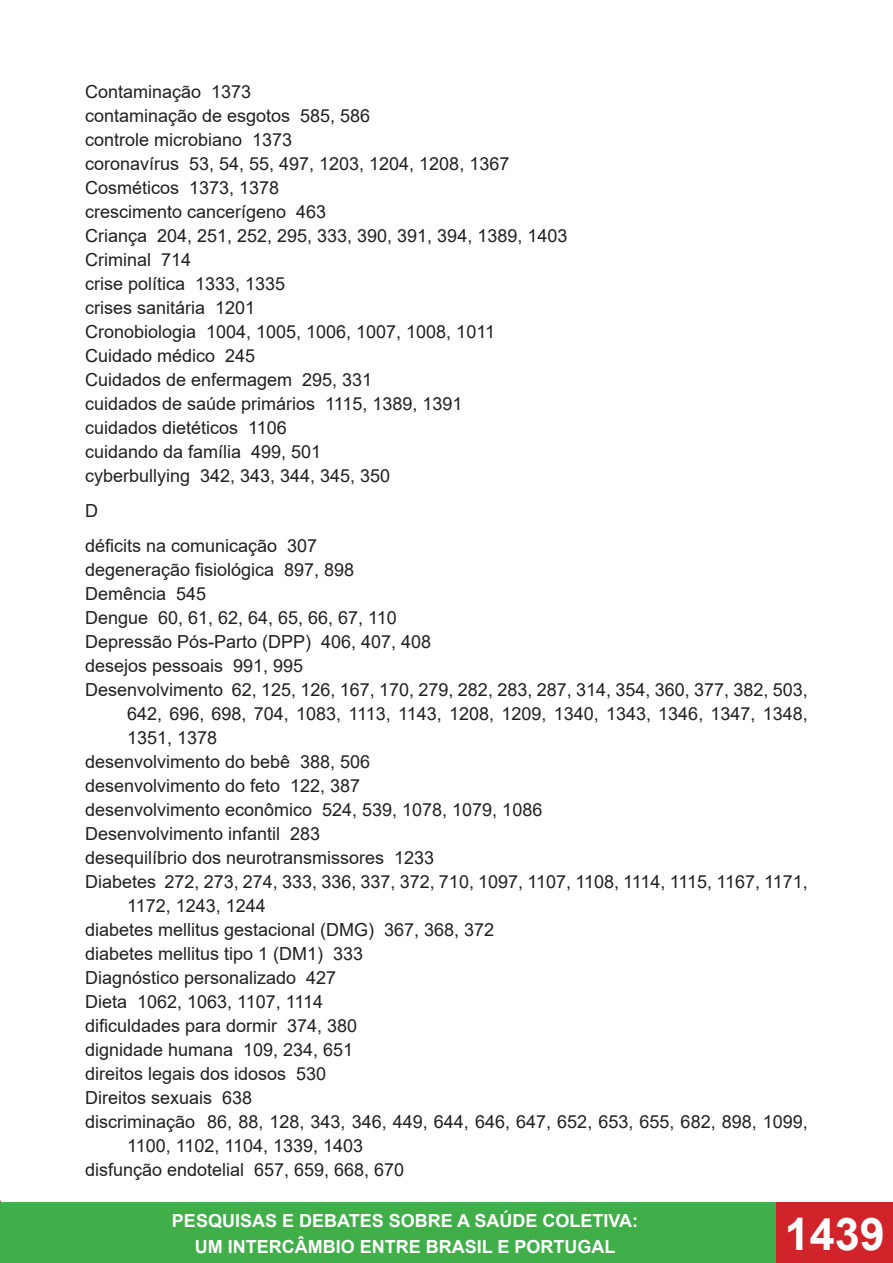
<style>
.page{position:relative;width:893px;height:1263px;background:#fff}
.page>*{position:absolute;margin:0;border:0;box-sizing:border-box;transform-origin:0 0}
.t1{font:700 45px "Arial";color:#fff}
.t2{font:18px/24px "Arial";color:#231f20}
.t3{font:700 18px/26.5px "Arial";color:#fff;text-align:center}
</style>
<div class="page">
<div style="left:0;top:1202px;width:776px;height:61px;background:#40ae49"></div>
<div style="left:776px;top:1202px;width:117px;height:61px;background:#d1232a"></div>
<p class="t2" style="left:85px;top:80px;width:168px">Contaminação 1373</p>
<p class="t2" style="left:85px;top:104px;width:287px">contaminação de esgotos 585, 586</p>
<p class="t2" style="left:85px;top:128px;width:209px">controle microbiano 1373</p>
<p class="t2" style="left:85px;top:152px;width:426px">coronavírus 53, 54, 55, 497, 1203, 1204, 1208, 1367</p>
<p class="t2" style="left:85px;top:176px;width:196px">Cosméticos 1373, 1378</p>
<p class="t2" style="left:85px;top:200px;width:243px">crescimento cancerígeno 463</p>
<p class="t2" style="left:85px;top:224px;width:484px">Criança 204, 251, 252, 295, 333, 390, 391, 394, 1389, 1403</p>
<p class="t2" style="left:85px;top:248px;width:108px">Criminal 714</p>
<p class="t2" style="left:85px;top:272px;width:202px">crise política 1333, 1335</p>
<p class="t2" style="left:85px;top:296px;width:172px">crises sanitária 1201</p>
<p class="t2" style="left:85px;top:320px;width:412px">Cronobiologia 1004, 1005, 1006, 1007, 1008, 1011</p>
<p class="t2" style="left:85px;top:344px;width:172px">Cuidado médico 245</p>
<p class="t2" style="left:85px;top:368px;width:289px">Cuidados de enfermagem 295, 331</p>
<p class="t2" style="left:85px;top:392px;width:379px">cuidados de saúde primários 1115, 1389, 1391</p>
<p class="t2" style="left:85px;top:416px;width:203px">cuidados dietéticos 1106</p>
<p class="t2" style="left:85px;top:440px;width:238px">cuidando da família 499, 501</p>
<p class="t2" style="left:85px;top:464px;width:307px">cyberbullying 342, 343, 344, 345, 350</p>
<p class="t2" style="left:85px;top:499px;width:14px">D</p>
<p class="t2" style="left:85px;top:533px;width:234px">déficits na comunicação 307</p>
<p class="t2" style="left:85px;top:557px;width:271px">degeneração fisiológica 897, 898</p>
<p class="t2" style="left:85px;top:581px;width:123px">Demência 545</p>
<p class="t2" style="left:85px;top:605px;width:313px">Dengue 60, 61, 62, 64, 65, 66, 67, 110</p>
<p class="t2" style="left:85px;top:629px;width:348px">Depressão Pós-Parto (DPP) 406, 407, 408</p>
<p class="t2" style="left:85px;top:653px;width:220px">desejos pessoais 991, 995</p>
<p class="t2" style="left:127px;top:677px;width:682px;text-align:justify;text-indent:-42px">Desenvolvimento 62, 125, 126, 167, 170, 279, 282, 283, 287, 314, 354, 360, 377, 382, 503, 642, 696, 698, 704, 1083, 1113, 1143, 1208, 1209, 1340, 1343, 1346, 1347, 1348, 1351, 1378</p>
<p class="t2" style="left:85px;top:749px;width:287px">desenvolvimento do bebê 388, 506</p>
<p class="t2" style="left:85px;top:773px;width:277px">desenvolvimento do feto 122, 387</p>
<p class="t2" style="left:85px;top:797px;width:459px">desenvolvimento econômico 524, 539, 1078, 1079, 1086</p>
<p class="t2" style="left:85px;top:821px;width:237px">Desenvolvimento infantil 283</p>
<p class="t2" style="left:85px;top:845px;width:351px">desequilíbrio dos neurotransmissores 1233</p>
<p class="t2" style="left:127px;top:869px;width:682px;text-indent:-42px">Diabetes 272, 273, 274, 333, 336, 337, 372, 710, 1097, 1107, 1108, 1114, 1115, 1167, 1171,<br>1172, 1243, 1244</p>
<p class="t2" style="left:85px;top:917px;width:411px">diabetes mellitus gestacional (DMG) 367, 368, 372</p>
<p class="t2" style="left:85px;top:941px;width:280px">diabetes mellitus tipo 1 (DM1) 333</p>
<p class="t2" style="left:85px;top:965px;width:253px">Diagnóstico personalizado 427</p>
<p class="t2" style="left:85px;top:989px;width:240px">Dieta 1062, 1063, 1107, 1114</p>
<p class="t2" style="left:85px;top:1013px;width:274px">dificuldades para dormir 374, 380</p>
<p class="t2" style="left:85px;top:1037px;width:270px">dignidade humana 109, 234, 651</p>
<p class="t2" style="left:85px;top:1061px;width:243px">direitos legais dos idosos 530</p>
<p class="t2" style="left:85px;top:1085px;width:169px">Direitos sexuais 638</p>
<p class="t2" style="left:127px;top:1109px;width:682px;text-indent:-42px">discriminação 86, 88, 128, 343, 346, 449, 644, 646, 647, 652, 653, 655, 682, 898, 1099,<br>1100, 1102, 1104, 1339, 1403</p>
<p class="t2" style="left:85px;top:1157px;width:321px">disfunção endotelial 657, 659, 668, 670</p>
<p class="t3" style="left:172px;top:1207px;width:468px">PESQUISAS E DEBATES SOBRE A SAÚDE COLETIVA:<br>UM INTERCÂMBIO ENTRE BRASIL E PORTUGAL</p>
<h1 class="t1" style="left:785px;top:1202px;width:102px">1439</h1>
</div>
